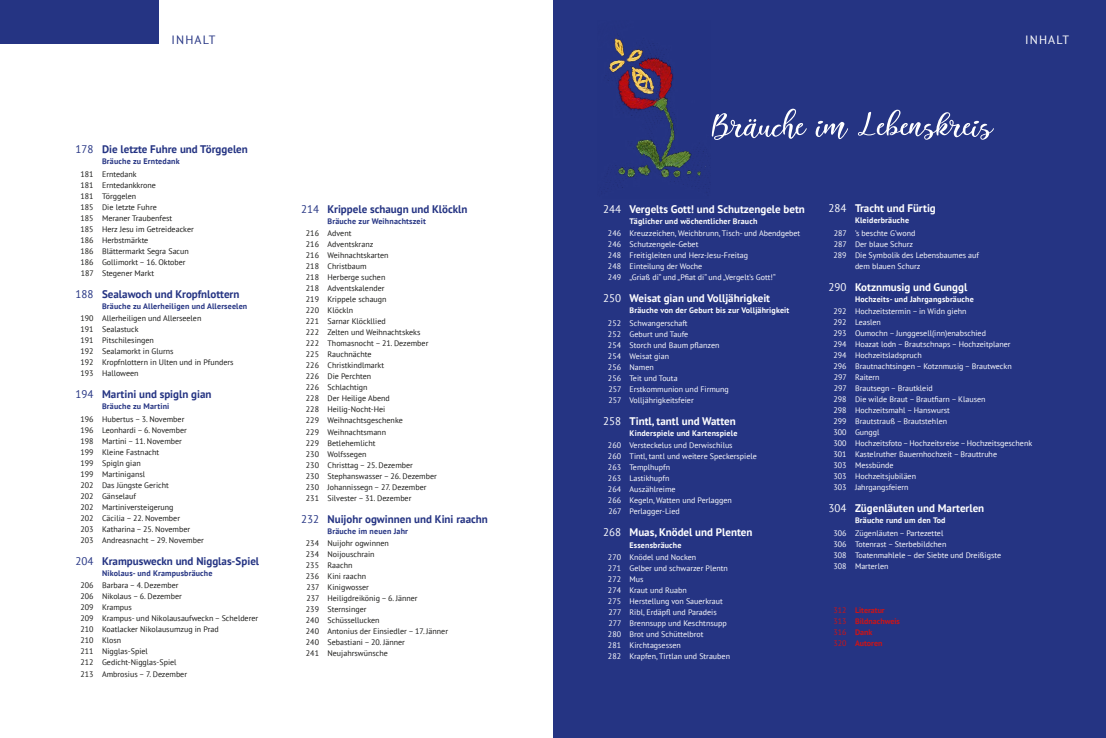
<style>
.page{position:relative;width:1106px;height:738px;background:#fff}
.page>*{position:absolute;margin:0;border:0;box-sizing:border-box;transform-origin:0 0}
.t1{font:12px "PT Sans";color:#253483}
.t2{font:12px "PT Sans";color:#fff}
.t3{font:700 11px "PT Sans";color:#fff}
.t4{font:700 11px "PT Sans";color:#253483}
.t5{font:8px/11px "PT Sans";color:#1a1a18}
.t6{font:8px/11px "PT Sans";color:#fff}
.t7{font:700 8px "PT Sans";letter-spacing:.02em;color:#fff}
.t8{font:700 8px "PT Sans";letter-spacing:.02em;color:#253483}
.t9{font:700 8px/11px "PT Sans";color:#cd1316}
.s1{font-weight:400}
</style>
<div class="page">
<div style="left:553px;top:0;width:553px;height:737px;background:#253483"></div>
<img style="left:608px;top:35px;width:98px;height:153px">
<div style="left:0;top:0;width:159px;height:44px;background:#253483"></div>
<svg style="left:711px;top:109px;width:283px;height:31px"></svg>
<h1 class="t1" style="left:171px;top:32px;width:14px">Inhalt</h1>
<h1 class="t2" style="left:1025px;top:32px;width:14px">Inhalt</h1>
<h2 class="t4" style="left:76px;top:142px;width:174px"><span class="s1">178</span> Die letzte Fuhre und Törggelen</h2>
<p class="t8" style="left:102px;top:156px;width:79px">Bräuche zu Erntedank</p>
<p class="t5" style="left:80px;top:168px;width:115px">181 Erntedank<br>181 Erntedankkrone<br>181 Törggelen<br>185 Die letzte Fuhre<br>185 Meraner Traubenfest<br>185 Herz Jesu im Getreideacker<br>186 Herbstmärkte<br>186 Blättermarkt Segra Sacun<br>186 Gollimorkt – 16. Oktober<br>187 Stegener Markt</p>
<h2 class="t4" style="left:76px;top:286px;width:165px"><span class="s1">188</span> Sealawoch und Kropfnlottern</h2>
<p class="t8" style="left:102px;top:300px;width:147px">Bräuche zu Allerheiligen und Allerseelen</p>
<p class="t5" style="left:80px;top:312px;width:155px">190 Allerheiligen und Allerseelen<br>191 Sealastuck<br>191 Pitschilesingen<br>192 Sealamorkt in Glurns<br>192 Kropfnlottern in Ulten und in Pfunders<br>193 Halloween</p>
<h2 class="t4" style="left:76px;top:387px;width:137px"><span class="s1">194</span> Martini und spigln gian</h2>
<p class="t8" style="left:102px;top:401px;width:69px">Bräuche zu Martini</p>
<p class="t5" style="left:80px;top:413px;width:125px">196 Hubertus – 3. November<br>196 Leonhardi – 6. November<br>198 Martini – 11. November<br>199 Kleine Fastnacht<br>199 Spigln gian<br>199 Martinigansl<br>202 Das Jüngste Gericht<br>202 Gänselauf<br>202 Martiniversteigerung<br>202 Cäcilia – 22. November<br>203 Katharina – 25. November<br>203 Andreasnacht – 29. November</p>
<h2 class="t4" style="left:76px;top:553px;width:185px"><span class="s1">204</span> Krampusweckn und Nigglas-Spiel</h2>
<p class="t8" style="left:102px;top:567px;width:112px">Nikolaus- und Krampusbräuche</p>
<p class="t5" style="left:80px;top:579px;width:179px">206 Barbara – 4. Dezember<br>206 Nikolaus – 6. Dezember<br>209 Krampus<br>209 Krampus- und Nikolausaufweckn – Schelderer<br>210 Koatlacker Nikolausumzug in Prad<br>210 Klosn<br>211 Nigglas-Spiel<br>212 Gedicht-Nigglas-Spiel<br>213 Ambrosius – 7. Dezember</p>
<h2 class="t4" style="left:301px;top:201px;width:168px"><span class="s1">214</span> Krippele schaugn und Klöckln</h2>
<p class="t8" style="left:327px;top:215px;width:100px">Bräuche zur Weihnachtszeit</p>
<p class="t5" style="left:306px;top:227px;width:132px">216 Advent<br>216 Adventskranz<br>216 Weihnachtskarten<br>218 Christbaum<br>218 Herberge suchen<br>218 Adventskalender<br>219 Krippele schaugn<br>220 Klöckln<br>221 Sarnar Klöckllied<br>222 Zelten und Weihnachtskeks<br>222 Thomasnocht – 21. Dezember<br>225 Rauchnächte<br>226 Christkindlmarkt<br>226 Die Perchten<br>226 Schlachtign<br>228 Der Heilige Abend<br>228 Heilig-Nocht-Hei<br>229 Weihnachtsgeschenke<br>229 Weihnachtsmann<br>229 Betlehemlicht<br>230 Wolfssegen<br>230 Christtag – 25. Dezember<br>230 Stephanswasser – 26. Dezember<br>230 Johannissegn – 27. Dezember<br>231 Silvester – 31. Dezember</p>
<h2 class="t4" style="left:301px;top:511px;width:188px"><span class="s1">232</span> Nuijohr ogwinnen und Kini raachn</h2>
<p class="t8" style="left:327px;top:525px;width:82px">Bräuche im neuen Jahr</p>
<p class="t5" style="left:306px;top:537px;width:144px">234 Nuijohr ogwinnen<br>234 Noijouschrain<br>235 Raachn<br>236 Kini raachn<br>237 Kinigwosser<br>237 Heiligdreikönig – 6. Jänner<br>239 Sternsinger<br>240 Schüssellucken<br>240 Antonius der Einsiedler – 17. Jänner<br>240 Sebastiani – 20. Jänner<br>241 Neujahrswünsche</p>
<h2 class="t3" style="left:603px;top:201px;width:203px"><span class="s1">244</span> Vergelts Gott! und Schutzengele betn</h2>
<p class="t7" style="left:629px;top:215px;width:129px">Täglicher und wöchentlicher Brauch</p>
<p class="t6" style="left:608px;top:227px;width:194px">246 Kreuzzeichen, Weichbrunn, Tisch- und Abendgebet 246 Schutzengele-Gebet<br>248 Freitigleiten und Herz-Jesu-Freitag<br>248 Einteilung der Woche<br>249 „Griaß di“ und „Pfiat di“ und „Vergelt’s Gott!“</p>
<h2 class="t3" style="left:603px;top:291px;width:168px"><span class="s1">250</span> Weisat gian und Volljährigkeit</h2>
<p class="t7" style="left:629px;top:305px;width:161px">Bräuche von der Geburt bis zur Volljährigkeit</p>
<p class="t6" style="left:608px;top:317px;width:122px">252 Schwangerschaft<br>252 Geburt und Taufe<br>254 Storch und Baum pflanzen<br>254 Weisat gian<br>256 Namen<br>256 Teit und Touta<br>257 Erstkommunion und Firmung<br>257 Volljährigkeitsfeier</p>
<h2 class="t3" style="left:603px;top:413px;width:134px"><span class="s1">258</span> Tintl, tantl und Watten</h2>
<p class="t7" style="left:629px;top:427px;width:109px">Kinderspiele und Kartenspiele</p>
<p class="t6" style="left:608px;top:439px;width:150px">260 Versteckelus und Derwischilus<br>260 Tintl, tantl und weitere Speckerspiele<br>263 Templhupfn<br>263 Lastikhupfn<br>264 Auszählreime<br>266 Kegeln, Watten und Perlaggen<br>267 Perlagger-Lied</p>
<h2 class="t3" style="left:603px;top:525px;width:151px"><span class="s1">268</span> Muas, Knödel und Plenten</h2>
<p class="t7" style="left:629px;top:539px;width:53px">Essensbräuche</p>
<p class="t6" style="left:608px;top:551px;width:124px">270 Knödel und Nocken<br>271 Gelber und schwarzer Plentn<br>272 Mus<br>274 Kraut und Ruabn<br>275 Herstellung von Sauerkraut<br>277 Ribl, Erdäpfl und Paradeis<br>277 Brennsupp und Keschtnsupp<br>280 Brot und Schüttelbrot<br>281 Kirchtagsessen<br>282 Krapfen, Tirtlan und Strauben</p>
<h2 class="t3" style="left:828px;top:201px;width:109px"><span class="s1">284</span> Tracht und Fürtig</h2>
<p class="t7" style="left:855px;top:215px;width:56px">Kleiderbräuche</p>
<p class="t6" style="left:833px;top:227px;width:83px">287 ’s beschte G’wond</p>
<p class="t6" style="left:833px;top:238px;width:81px">287 Der blaue Schurz</p>
<p class="t6" style="left:833px;top:249px;width:147px">289 Die Symbolik des Lebensbaumes auf</p>
<p class="t6" style="left:855px;top:260px;width:67px">dem blauen Schurz</p>
<h2 class="t3" style="left:828px;top:279px;width:140px"><span class="s1">290</span> Kotznmusig und Gunggl</h2>
<p class="t7" style="left:855px;top:293px;width:120px">Hochzeits- und Jahrgangsbräuche</p>
<p class="t6" style="left:833px;top:305px;width:200px">292 Hochzeitstermin – in Widn giehn<br>292 Leaslen<br>293 Oumochn – Junggesell(inn)enabschied<br>294 Hoazat lodn – Brautschnaps – Hochzeitplaner<br>294 Hochzeitsladspruch<br>296 Brautnachtsingen – Kotznmusig – Brautweckn<br>297 Raitern<br>297 Brautsegn – Brautkleid<br>298 Die wilde Braut – Brautfiarn – Klausen<br>298 Hochzeitsmahl – Hanswurst<br>299 Brautstrauß – Brautstehlen<br>300 Gunggl<br>300 Hochzeitsfoto –Hochzeitsreise –Hochzeitsgeschenk<br>301 Kastelruther Bauernhochzeit – Brauttruhe<br>303 Messbünde<br>303 Hochzeitsjubiläen<br>303 Jahrgangsfeiern</p>
<h2 class="t3" style="left:828px;top:501px;width:157px"><span class="s1">304</span> Zügenläuten und Marterlen</h2>
<p class="t7" style="left:855px;top:515px;width:92px">Bräuche rund um den Tod</p>
<p class="t6" style="left:833px;top:527px;width:169px">306 Zügenläuten – Partezettel<br>306 Totenrast – Sterbebildchen<br>308 Toatenmahlele – der Siebte und Dreißigste<br>308 Marterlen</p>
<p class="t9" style="left:833px;top:604px;width:68px"><span class="s1">312</span> Literatur<br><span class="s1">313</span> Bildnachweis<br><span class="s1">316</span> Dank<br><span class="s1">320</span> Autoren</p>
</div>
